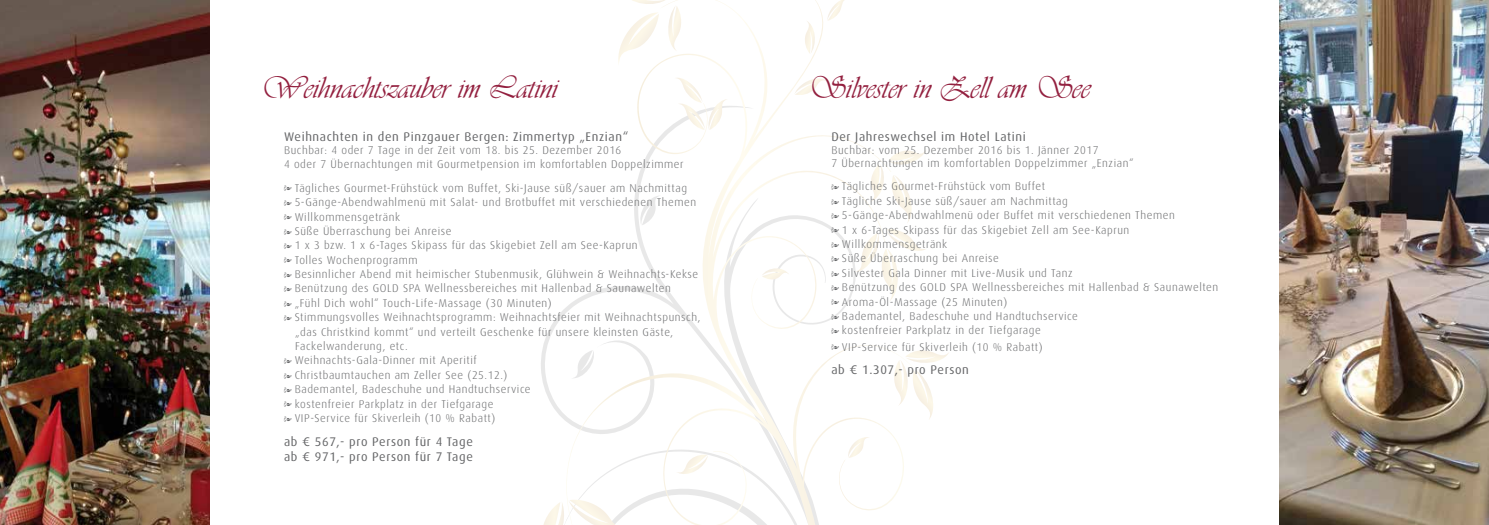
<style>
.page{position:relative;width:1489px;height:525px;background:#fff}
.page>*{position:absolute;margin:0;border:0;box-sizing:border-box;transform-origin:0 0}
.t1{font:32.5px "Vivaldi";color:#93203f;scale:.95 1}
.t2{font:12.5px/15px "Dax";letter-spacing:.05em;color:#646567}
.t3{font:300 11.25px/14.4px "Dax";letter-spacing:.05em;color:#646567}
.s1{font-family:"L Decoration Pi One";font-weight:400;font-size:7.5px}
.s2{font-family:"Dax Regular Caps Exp"}
</style>
<div class="page">
<svg style="left:541px;top:310px;width:22px;height:108px"></svg>
<svg style="left:563px;top:0;width:341px;height:524px"></svg>
<svg style="left:892px;top:350px;width:57px;height:70px"></svg>
<svg style="left:614px;top:0;width:69px;height:66px"></svg>
<svg style="left:854px;top:149px;width:72px;height:153px"></svg>
<svg style="left:544px;top:499px;width:85px;height:25px"></svg>
<svg style="left:674px;top:78px;width:54px;height:52px"></svg>
<svg style="left:761px;top:268px;width:28px;height:13px"></svg>
<svg style="left:846px;top:437px;width:24px;height:20px"></svg>
<svg style="left:676px;top:454px;width:32px;height:24px"></svg>
<svg style="left:803px;top:21px;width:14px;height:33px"></svg>
<svg style="left:794px;top:78px;width:33px;height:18px"></svg>
<svg style="left:827px;top:0;width:21px;height:21px"></svg>
<img style="left:0;top:0;width:209px;height:524px">
<img style="left:1279px;top:0;width:209px;height:524px">
<h1 class="t1" style="left:261px;top:68px;width:313px">Weihnachtszauber im Latini</h1>
<p class="t2" style="left:284px;top:129px;width:345px">Weihnachten in den Pinzgauer Bergen: Zimmertyp „Enzian“</p>
<p class="t3" style="left:284px;top:144px;width:401px;line-height:13.5px">Buchbar: 4 oder 7 Tage in der Zeit vom 18. bis 25. Dezember 2016<br>4 oder 7 Übernachtungen mit Gourmetpension im komfortablen Doppelzimmer</p>
<p class="t3" style="left:284px;top:181px;width:404px"><span class="s1">i</span> Tägliches Gourmet-Frühstück vom Buffet, Ski-Jause süß/sauer am Nachmittag</p>
<p class="t3" style="left:284px;top:195px;width:414px"><span class="s1">i</span> 5-Gänge-Abendwahlmenü mit Salat- und Brotbuffet mit verschiedenen Themen</p>
<p class="t3" style="left:284px;top:209px;width:117px"><span class="s1">i</span> Willkommensgetränk</p>
<p class="t3" style="left:284px;top:224px;width:169px"><span class="s1">i</span> Süße Überraschung bei Anreise</p>
<p class="t3" style="left:284px;top:238px;width:355px"><span class="s1">i</span> 1 x 3 bzw. 1 x 6-Tages Skipass für das Skigebiet Zell am See-Kaprun</p>
<p class="t3" style="left:284px;top:252px;width:135px"><span class="s1">i</span> Tolles Wochenprogramm</p>
<p class="t3" style="left:284px;top:267px;width:415px"><span class="s1">i</span> Besinnlicher Abend mit heimischer Stubenmusik, Glühwein &amp; Weihnachts-Kekse</p>
<p class="t3" style="left:284px;top:281px;width:388px"><span class="s1">i</span> Benützung des GOLD SPA Wellnessbereiches mit Hallenbad &amp; Saunawelten</p>
<p class="t3" style="left:284px;top:296px;width:269px"><span class="s1">i</span> „Fühl Dich wohl“ Touch-Life-Massage (30 Minuten)</p>
<p class="t3" style="left:284px;top:310px;width:418px"><span class="s1">i</span> Stimmungsvolles Weihnachtsprogramm: Weihnachtsfeier mit Weihnachtspunsch,</p>
<p class="t3" style="left:295px;top:324px;width:379px">„das Christkind kommt“ und verteilt Geschenke für unsere kleinsten Gäste,</p>
<p class="t3" style="left:295px;top:339px;width:114px">Fackelwanderung, etc.</p>
<p class="t3" style="left:284px;top:353px;width:194px"><span class="s1">i</span> Weihnachts-Gala-Dinner mit Aperitif</p>
<p class="t3" style="left:284px;top:367px;width:225px"><span class="s1">i</span> Christbaumtauchen am Zeller See (25.12.)</p>
<p class="t3" style="left:284px;top:382px;width:248px"><span class="s1">i</span> Bademantel, Badeschuhe und Handtuchservice</p>
<p class="t3" style="left:284px;top:396px;width:211px"><span class="s1">i</span> kostenfreier Parkplatz in der Tiefgarage</p>
<p class="t3" style="left:284px;top:411px;width:213px"><span class="s1">i</span> VIP-Service für Skiverleih (10 % Rabatt)</p>
<p class="t2" style="left:284px;top:434px;width:190px">ab <span class="s2">€</span> 567,- pro Person für 4 Tage ab <span class="s2">€</span> 971,- pro Person für 7 Tage</p>
<h1 class="t1" style="left:808px;top:68px;width:298px">Silvester in Zell am See</h1>
<p class="t2" style="left:831px;top:129px;width:196px">Der Jahreswechsel im Hotel Latini</p>
<p class="t3" style="left:831px;top:144px;width:303px;line-height:12.2px">Buchbar: vom 25. Dezember 2016 bis 1. Jänner 2017<br>7 Übernachtungen im komfortablen Doppelzimmer „Enzian“</p>
<p class="t3" style="left:831px;top:179px;width:388px"><span class="s1">i</span> Tägliches Gourmet-Frühstück vom Buffet<br><span class="s1">i</span> Tägliche Ski-Jause süß/sauer am Nachmittag<br><span class="s1">i</span> 5-Gänge-Abendwahlmenü oder Buffet mit verschiedenen Themen<br><span class="s1">i</span> 1 x 6-Tages Skipass für das Skigebiet Zell am See-Kaprun<br><span class="s1">i</span> Willkommensgetränk<br><span class="s1">i</span> Süße Überraschung bei Anreise<br><span class="s1">i</span> Silvester Gala Dinner mit Live-Musik und Tanz<br><span class="s1">i</span> Benützung des GOLD SPA Wellnessbereiches mit Hallenbad &amp; Saunawelten <span class="s1">i</span> Aroma-Öl-Massage (25 Minuten)<br><span class="s1">i</span> Bademantel, Badeschuhe und Handtuchservice<br><span class="s1">i</span> kostenfreier Parkplatz in der Tiefgarage</p>
<p class="t3" style="left:831px;top:339px;width:213px"><span class="s1">i</span> VIP-Service für Skiverleih (10 % Rabatt)</p>
<p class="t2" style="left:831px;top:362px;width:139px">ab <span class="s2">€</span> 1.307,- pro Person</p>
</div>
